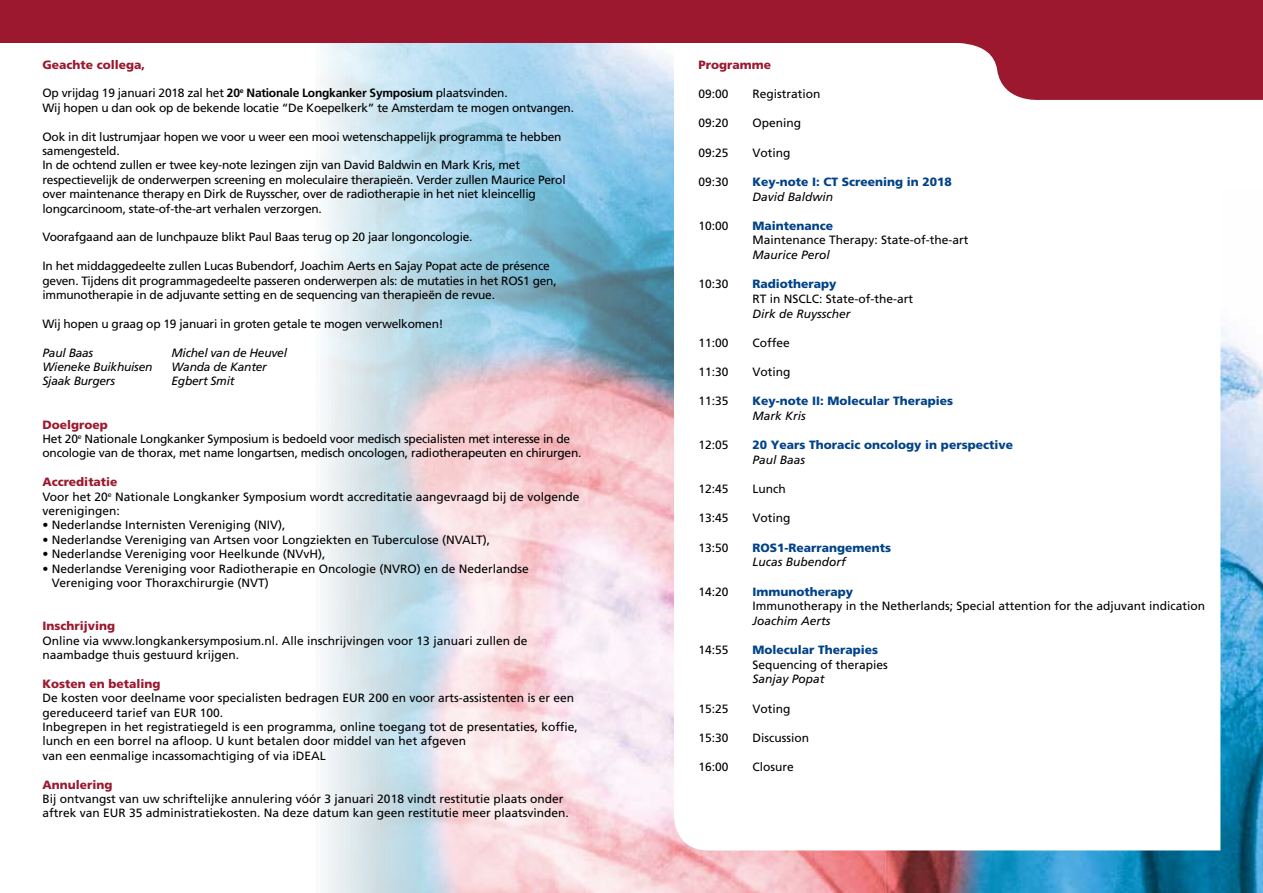
<style>
.page{position:relative;width:1263px;height:893px;background:#fff}
.page>*{position:absolute;margin:0;border:0;box-sizing:border-box;transform-origin:0 0}
.t1{font:12px/14.4px "Frutiger LT Std";letter-spacing:-.02em;color:#000}
.t2{font:12px/14.4px "Frutiger LT Std";color:#000}
.t3{font:12px "Frutiger";color:#000}
.t4{font:900 12px "Frutiger";color:#004289}
.t5{font:italic 12px "Frutiger";color:#000}
.t6{font:italic 12px "Frutiger";letter-spacing:-.02em;color:#000}
.t7{font:900 12px "Frutiger LT Std";color:#9c182f}
.t8{font:900 12px "Frutiger";color:#9c182f}
.s1{font-weight:700}
.s2{font-weight:900;color:#9c182f}
</style>
<div class="page">
<img style="left:324px;top:43px;width:939px;height:850px">
<svg style="left:674px;top:189px;width:546px;height:661px"></svg>
<div style="left:674px;top:0;width:589px;height:115px;background:#9c182f"></div>
<svg style="left:796px;top:43px;width:467px;height:146px"></svg>
<div style="left:674px;top:43px;width:122px;height:211px;background:#fff"></div>
<div style="left:0;top:0;width:1038px;height:43px;background:#9c182f"></div>
<p class="t7" style="left:43px;top:57px;width:104px">Geachte collega,</p>
<p class="t1" style="left:43px;top:86px;width:533px">Op vrijdag 19 januari 2018 zal het <span class="s1">20</span><sup>e</sup> <span class="s1">Nationale Longkanker Symposium</span> plaatsvinden.<br>Wij hopen u dan ook op de bekende locatie “De Koepelkerk” te Amsterdam te mogen ontvangen.</p>
<p class="t1" style="left:43px;top:129px;width:525px">Ook in dit lustrumjaar hopen we voor u weer een mooi wetenschappelijk programma te hebben samengesteld.<br>In de ochtend zullen er twee key-note lezingen zijn van David Baldwin en Mark Kris, met respectievelijk de onderwerpen screening en moleculaire therapieën. Verder zullen Maurice Perol over maintenance therapy en Dirk de Ruysscher, over de radiotherapie in het niet kleincellig longcarcinoom, state-of-the-art verhalen verzorgen.</p>
<p class="t1" style="left:43px;top:230px;width:431px">Voorafgaand aan de lunchpauze blikt Paul Baas terug op 20 jaar longoncologie.</p>
<p class="t1" style="left:43px;top:259px;width:516px">In het middaggedeelte zullen Lucas Bubendorf, Joachim Aerts en Sajay Popat acte de présence geven. Tijdens dit programmagedeelte passeren onderwerpen als: de mutaties in het ROS1 gen, immunotherapie in de adjuvante setting en de sequencing van therapieën de revue.</p>
<p class="t1" style="left:43px;top:316px;width:402px">Wij hopen u graag op 19 januari in groten getale te mogen verwelkomen!</p>
<p class="t6" style="left:43px;top:345px;width:52px">Paul Baas</p>
<p class="t6" style="left:172px;top:345px;width:117px">Michel van de Heuvel</p>
<p class="t6" style="left:43px;top:360px;width:111px">Wieneke Buikhuisen</p>
<p class="t6" style="left:172px;top:360px;width:97px">Wanda de Kanter</p>
<p class="t6" style="left:43px;top:374px;width:74px">Sjaak Burgers</p>
<p class="t6" style="left:172px;top:374px;width:64px">Egbert Smit</p>
<p class="t1" style="left:43px;top:417px;width:540px"><span class="s2">Doelgroep<br></span>Het 20<sup>e</sup> Nationale Longkanker Symposium is bedoeld voor medisch specialisten met interesse in de oncologie van de thorax, met name longartsen, medisch oncologen, radiotherapeuten en chirurgen.</p>
<p class="t2" style="left:43px;top:475px;width:538px"><span class="s2">Accreditatie<br></span>Voor het 20<sup>e</sup> Nationale Longkanker Symposium wordt accreditatie aangevraagd bij de volgende verenigingen:</p>
<p class="t2" style="left:43px;top:518px;width:244px">• Nederlandse Internisten Vereniging (NIV),</p>
<p class="t2" style="left:43px;top:532px;width:449px">• Nederlandse Vereniging van Artsen voor Longziekten en Tuberculose (NVALT),</p>
<p class="t2" style="left:43px;top:547px;width:284px">• Nederlandse Vereniging voor Heelkunde (NVvH),</p>
<p class="t2" style="left:52px;top:561px;width:478px;text-indent:-9px">• Nederlandse Vereniging voor Radiotherapie en Oncologie (NVRO) en de Nederlandse<br>Vereniging voor Thoraxchirurgie (NVT)</p>
<p class="t7" style="left:43px;top:619px;width:74px">Inschrijving</p>
<p class="t2" style="left:43px;top:633px;width:486px">Online via www.longkankersymposium.nl. Alle inschrijvingen voor 13 januari zullen de naambadge thuis gestuurd krijgen.</p>
<p class="t7" style="left:43px;top:676px;width:120px">Kosten en betaling</p>
<p class="t2" style="left:43px;top:691px;width:537px">De kosten voor deelname voor specialisten bedragen EUR 200 en voor arts-assistenten is er een gereduceerd tarief van EUR 100.<br>Inbegrepen in het registratiegeld is een programma, online toegang tot de presentaties, koffie, lunch en een borrel na afloop. U kunt betalen door middel van het afgeven<br>van een eenmalige incassomachtiging of via iDEAL</p>
<p class="t7" style="left:43px;top:777px;width:72px">Annulering</p>
<p class="t2" style="left:43px;top:792px;width:528px">Bij ontvangst van uw schriftelijke annulering vóór 3 januari 2018 vindt restitutie plaats onder aftrek van EUR 35 administratiekosten. Na deze datum kan geen restitutie meer plaatsvinden.</p>
<p class="t8" style="left:698px;top:57px;width:74px">Programme</p>
<p class="t3" style="left:698px;top:87px;width:32px">09:00</p>
<p class="t3" style="left:752px;top:87px;width:70px">Registration</p>
<p class="t3" style="left:698px;top:116px;width:32px">09:20</p>
<p class="t3" style="left:752px;top:116px;width:50px">Opening</p>
<p class="t3" style="left:698px;top:145px;width:32px">09:25</p>
<p class="t3" style="left:752px;top:145px;width:40px">Voting</p>
<p class="t3" style="left:698px;top:175px;width:32px">09:30</p>
<p class="t4" style="left:752px;top:174px;width:201px">Key-note I: CT Screening in 2018</p>
<p class="t5" style="left:752px;top:189px;width:82px">David Baldwin</p>
<p class="t3" style="left:698px;top:219px;width:32px">10:00</p>
<p class="t4" style="left:752px;top:218px;width:82px">Maintenance</p>
<p class="t3" style="left:752px;top:233px;width:218px">Maintenance Therapy: State-of-the-art</p>
<p class="t5" style="left:752px;top:248px;width:79px">Maurice Perol</p>
<p class="t3" style="left:698px;top:277px;width:32px">10:30</p>
<p class="t4" style="left:752px;top:277px;width:86px">Radiotherapy</p>
<p class="t3" style="left:752px;top:292px;width:162px">RT in NSCLC: State-of-the-art</p>
<p class="t5" style="left:752px;top:306px;width:100px">Dirk de Ruysscher</p>
<p class="t3" style="left:698px;top:336px;width:32px">11:00</p>
<p class="t3" style="left:752px;top:336px;width:39px">Coffee</p>
<p class="t3" style="left:698px;top:365px;width:32px">11:30</p>
<p class="t3" style="left:752px;top:365px;width:40px">Voting</p>
<p class="t3" style="left:698px;top:394px;width:32px">11:35</p>
<p class="t4" style="left:752px;top:394px;width:202px">Key-note II: Molecular Therapies</p>
<p class="t5" style="left:752px;top:409px;width:55px">Mark Kris</p>
<p class="t3" style="left:698px;top:438px;width:32px">12:05</p>
<p class="t4" style="left:752px;top:438px;width:262px">20 Years Thoracic oncology in perspective</p>
<p class="t5" style="left:752px;top:453px;width:54px">Paul Baas</p>
<p class="t3" style="left:698px;top:482px;width:32px">12:45</p>
<p class="t3" style="left:752px;top:482px;width:35px">Lunch</p>
<p class="t3" style="left:698px;top:511px;width:32px">13:45</p>
<p class="t3" style="left:752px;top:511px;width:40px">Voting</p>
<p class="t3" style="left:698px;top:540px;width:32px">13:50</p>
<p class="t4" style="left:752px;top:540px;width:140px">ROS1-Rearrangements</p>
<p class="t5" style="left:752px;top:555px;width:95px">Lucas Bubendorf</p>
<p class="t3" style="left:698px;top:584px;width:32px">14:20</p>
<p class="t4" style="left:752px;top:584px;width:102px">Immunotherapy</p>
<p class="t3" style="left:752px;top:599px;width:454px">Immunotherapy in the Netherlands; Special attention for the adjuvant indication</p>
<p class="t5" style="left:752px;top:614px;width:80px">Joachim Aerts</p>
<p class="t3" style="left:698px;top:643px;width:32px">14:55</p>
<p class="t4" style="left:752px;top:643px;width:127px">Molecular Therapies</p>
<p class="t3" style="left:752px;top:657px;width:137px">Sequencing of therapies</p>
<p class="t5" style="left:752px;top:672px;width:74px">Sanjay Popat</p>
<p class="t3" style="left:698px;top:701px;width:32px">15:25</p>
<p class="t3" style="left:752px;top:701px;width:40px">Voting</p>
<p class="t3" style="left:698px;top:731px;width:32px">15:30</p>
<p class="t3" style="left:752px;top:731px;width:58px">Discussion</p>
<p class="t3" style="left:698px;top:760px;width:32px">16:00</p>
<p class="t3" style="left:752px;top:760px;width:43px">Closure</p>
</div>
